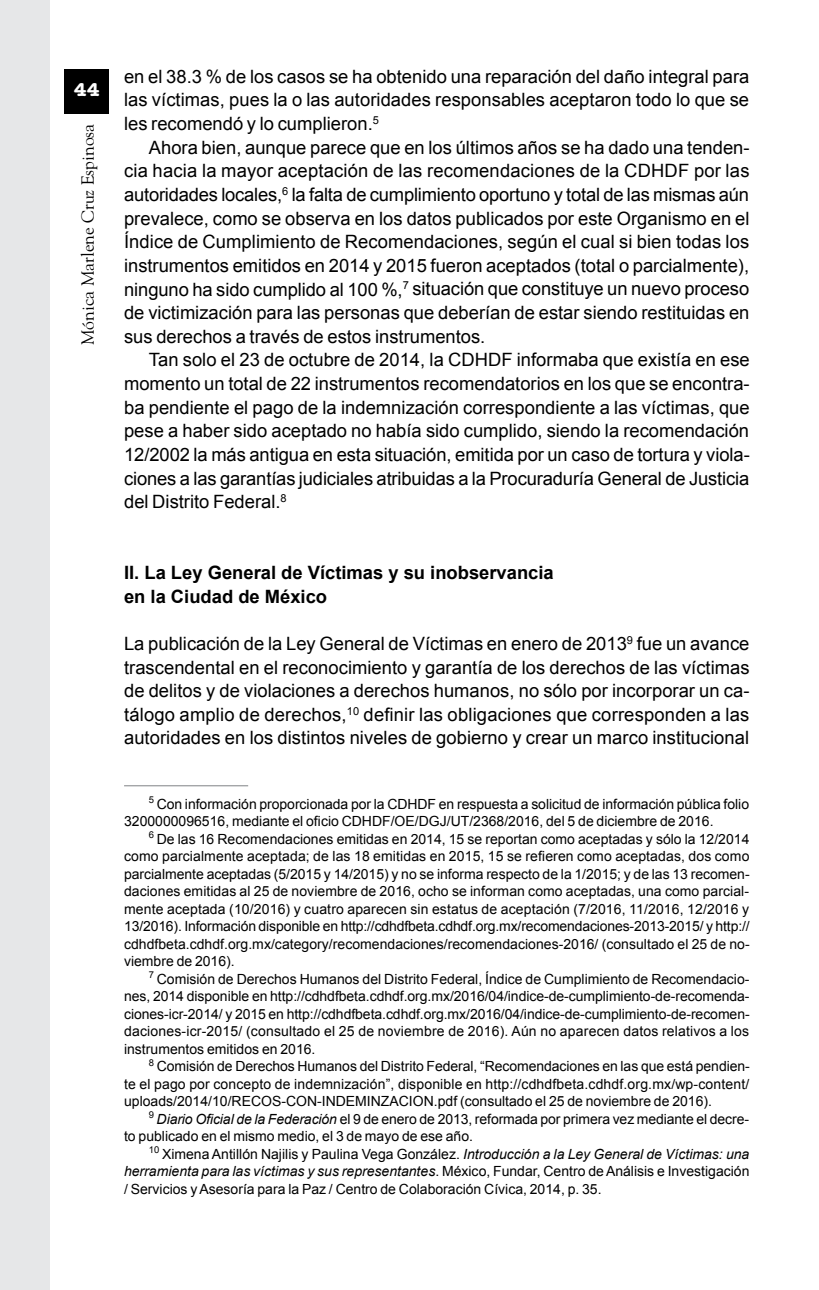
<style>
.page{position:relative;width:819px;height:1290px;background:#fff}
.page>*{position:absolute;margin:0;border:0;box-sizing:border-box;transform-origin:0 0}
.t1{font:700 18.9px "American Typewriter";color:#fff}
.t2{font:18.38px/23.6px "Arial";color:#000;text-align:justify}
.t3{font:700 18.38px/23.6px "Arial";color:#000}
.t4{font:17.5px "Goudy Std";color:#000}
.t5{font:14px/17.5px "Arial";color:#000}
.s1{font-style:italic}
</style>
<div class="page">
<div style="left:0;top:0;width:50px;height:1290px;background:#e6e7e8"></div>
<div style="left:65px;top:69px;width:44px;height:45px;background:#000"></div>
<hr style="left:124px;top:785px;width:124px;height:1px;background:#808285">
<h1 class="t1" style="left:74px;top:74px;width:27px">44</h1>
<p class="t4" style="left:77px;top:345px;width:223px;rotate:-90deg">Mónica Marlene Cruz Espinosa</p>
<h2 class="t2" style="left:124px;top:65px;width:626px">en el 38.3 % de los casos se ha obtenido una reparación del daño integral para las víctimas, pues la o las autoridades responsables aceptaron todo lo que se les recomendó y lo cumplieron.<sup>5</sup></h2>
<p class="t2" style="left:124px;top:136px;width:627px;text-indent:25px">Ahora bien, aunque parece que en los últimos años se ha dado una tenden&shy;cia hacia la mayor aceptación de las recomendaciones de la CDHDF por las autoridades locales,<sup>6</sup> la falta de cumplimiento oportuno y total de las mismas aún prevalece, como se observa en los datos publicados por este Organismo en el Índice de Cumplimiento de Recomendaciones, según el cual si bien todas los instrumentos emitidos en 2014 y 2015 fueron aceptados (total o parcialmente), ninguno ha sido cumplido al 100 %,<sup>7</sup> situación que constituye un nuevo proceso de victimización para las personas que deberían de estar siendo restituidas en sus derechos a través de estos instrumentos.</p>
<p class="t2" style="left:124px;top:348px;width:627px;text-indent:25px">Tan solo el 23 de octubre de 2014, la CDHDF informaba que existía en ese momento un total de 22 instrumentos recomendatorios en los que se encontra&shy;ba pendiente el pago de la indemnización correspondiente a las víctimas, que pese a haber sido aceptado no había sido cumplido, siendo la recomendación 12/2002 la más antigua en esta situación, emitida por un caso de tortura y viola&shy;ciones a las garantías judiciales atribuidas a la Procuraduría General de Justicia del Distrito Federal.<sup>8</sup></p>
<h2 class="t3" style="left:124px;top:561px;width:431px">II. La Ley General de Víctimas y su inobservancia en la Ciudad de México</h2>
<p class="t2" style="left:124px;top:632px;width:632px;text-align:left">La publicación de la Ley General de Víctimas en enero de 2013<sup>9</sup> fue un avance trascendental en el reconocimiento y garantía de los derechos de las víctimas de delitos y de violaciones a derechos humanos, no sólo por incorporar un ca&shy;tálogo amplio de derechos,<sup>10</sup>-definir-las-obligaciones-que-corresponden-a-las&shy;autoridades en los distintos niveles de gobierno y crear un marco institucional</p>
<p class="t5" style="left:124px;top:795px;width:626px;text-indent:25px"><sup>5</sup> Con información proporcionada por la CDHDF en respuesta a solicitud de información pública folio<br>3200000096516,-mediante-el-oficio-CDHDF/OE/DGJ/UT/2368/2016,-del-5-de-diciembre-de-2016.</p>
<p class="t5" style="left:124px;top:830px;width:630px;text-indent:25px"><sup>6</sup> De las 16 Recomendaciones emitidas en 2014, 15 se reportan como aceptadas y sólo la 12/2014 como-parcialmente-aceptada;-de-las-18-emitidas-en-2015,-15-se-refieren-como-aceptadas,-dos-como&shy;parcialmente aceptadas (5/2015 y 14/2015) y no se informa respecto de la 1/2015; y de las 13 recomen&shy;daciones emitidas al 25 de noviembre de 2016, ocho se informan como aceptadas, una como parcial&shy;mente aceptada (10/2016) y cuatro aparecen sin estatus de aceptación (7/2016, 11/2016, 12/2016 y 13/2016). Información disponible en http://cdhdfbeta.cdhdf.org.mx/recomendaciones-2013-2015/ y http:// cdhdfbeta.cdhdf.org.mx/category/recomendaciones/recomendaciones-2016/ (consultado el 25 de no&shy;viembre de 2016).</p>
<p class="t5" style="left:124px;top:970px;width:627px;text-align:justify;text-indent:25px"><sup>7</sup> Comisión de Derechos Humanos del Distrito Federal, Índice de Cumplimiento de Recomendacio&shy;nes, 2014 disponible en http://cdhdfbeta.cdhdf.org.mx/2016/04/indice-de-cumplimiento-de-recomenda&shy;ciones-icr-2014/ y 2015 en http://cdhdfbeta.cdhdf.org.mx/2016/04/indice-de-cumplimiento-de-recomen&shy;daciones-icr-2015/ (consultado el 25 de noviembre de 2016). Aún no aparecen datos relativos a los instrumentos emitidos en 2016.</p>
<p class="t5" style="left:124px;top:1057px;width:627px;text-align:justify;text-indent:25px"><sup>8</sup> Comisión de Derechos Humanos del Distrito Federal, “Recomendaciones en las que está pendien&shy;te el pago por concepto de indemnización”, disponible en http://cdhdfbeta.cdhdf.org.mx/wp-content/ uploads/2014/10/RECOS-CON-INDEMINZACION.pdf (consultado el 25 de noviembre de 2016).</p>
<p class="t5" style="left:124px;top:1110px;width:626px;text-indent:25px"><sup>9</sup> <span class="s1">Diario Oficial de la Federación</span> el 9 de enero de 2013, reformada por primera vez mediante el decre&shy;to publicado en el mismo medio, el 3 de mayo de ese año.</p>
<p class="t5" style="left:124px;top:1145px;width:627px;text-align:justify;text-indent:25px"><sup>10</sup> Ximena Antillón Najilis y Paulina Vega González. <span class="s1">Introducción a la Ley General de Víctimas: una herramienta para las víctimas y sus representantes</span>. México, Fundar, Centro de Análisis e Investigación / Servicios y Asesoría para la Paz / Centro de Colaboración Cívica, 2014, p. 35.</p>
</div>
